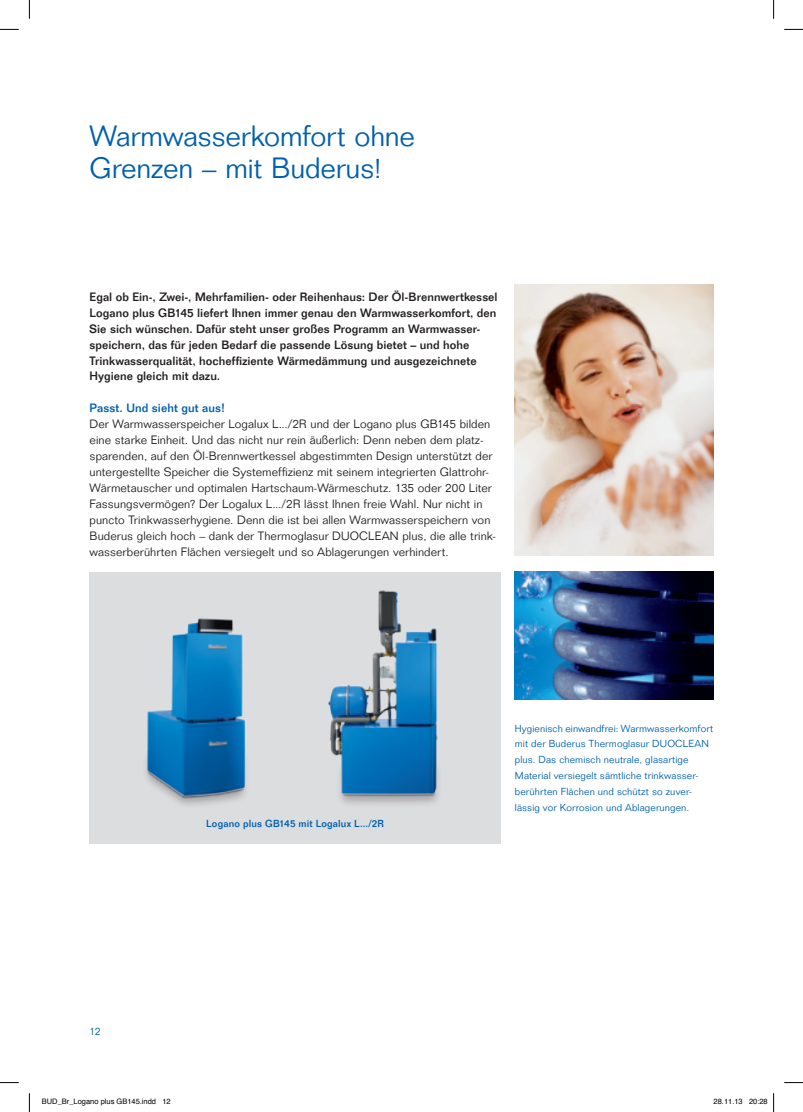
<style>
.page{position:relative;width:803px;height:1112px;background:#fff}
.page>*{position:absolute;margin:0;border:0;box-sizing:border-box;transform-origin:0 0}
.t1{font:300 28.75px/31.9px "Folio Std";letter-spacing:-.01em;color:#0160ae}
.t2{font:300 11.88px/16px "Folio Std";letter-spacing:.005em;color:#231f20}
.t3{font:500 11.88px/16px "Folio Std";color:#231f20}
.t4{font:300 10.62px "Folio Std";color:#0160ae}
.t5{font:300 10px/16px "Folio Std";letter-spacing:.015em;color:#0160ae}
.t6{font:500 10px "Folio Std";letter-spacing:.015em;color:#0160ae}
.t7{font:7.5px "Helvetica";color:#000}
.s1{font-weight:500;color:#0160ae}
</style>
<div class="page">
<img style="left:515px;top:284px;width:198px;height:271px">
<img style="left:515px;top:571px;width:198px;height:128px">
<div style="left:90px;top:572px;width:411px;height:271px;background:#dcdddf"></div>
<div style="left:142px;top:748px;width:108px;height:61px;background:#231f20;opacity:.3"></div>
<img style="left:148px;top:618px;width:102px;height:185px">
<img style="left:328px;top:590px;width:110px;height:214px">
<svg style="left:0;top:29px;width:19px;height:1px"></svg>
<svg style="left:784px;top:29px;width:19px;height:1px"></svg>
<svg style="left:0;top:1082px;width:19px;height:1px"></svg>
<svg style="left:784px;top:1082px;width:19px;height:1px"></svg>
<svg style="left:29px;top:0;width:1px;height:19px"></svg>
<svg style="left:29px;top:1093px;width:1px;height:18px"></svg>
<svg style="left:773px;top:0;width:1px;height:19px"></svg>
<svg style="left:773px;top:1093px;width:1px;height:18px"></svg>
<p class="t1" style="left:90px;top:120px;width:327px">Warmwasserkomfort ohne<br>Grenzen – mit Buderus!</p>
<p class="t3" style="left:90px;top:288px;width:410px">Egal ob Ein-, Zwei-, Mehrfamilien- oder Reihenhaus: Der Öl-Brennwertkessel Logano plus GB145 liefert Ihnen immer genau den Warmwasserkomfort, den Sie sich wünschen. Dafür steht unser großes Programm an Warmwasser&shy;speichern, das für jeden Bedarf die passende Lösung bietet – und hohe Trinkwasserqualität, hocheffiziente Wärmedämmung und ausgezeichnete Hygiene gleich mit dazu.</p>
<p class="t2" style="left:90px;top:400px;width:408px"><span class="s1">Passt. Und sieht gut aus!<br></span>Der Warmwasserspeicher Logalux L.../2R und der Logano plus GB145 bilden eine starke Einheit. Und das nicht nur rein äußerlich: Denn neben dem platz&shy;sparenden, auf den Öl-Brennwertkessel abgestimmten Design unterstützt der untergestellte Speicher die Systemeffizienz mit seinem integrierten Glattrohr-Wärmetauscher und optimalen Hartschaum-Wärmeschutz. 135 oder 200 Liter Fassungsvermögen? Der Logalux L.../2R lässt Ihnen freie Wahl. Nur nicht in puncto Trinkwasserhygiene. Denn die ist bei allen Warmwasserspeichern von Buderus gleich hoch – dank der Thermoglasur DUOCLEAN plus, die alle trink&shy;wasserberührten Flächen versiegelt und so Ablagerungen verhindert.</p>
<p class="t6" style="left:206px;top:817px;width:179px">Logano plus GB145 mit Logalux L.../2R</p>
<p class="t5" style="left:515px;top:719px;width:200px">Hygienisch einwandfrei: Warmwasserkomfort mit der Buderus Thermoglasur DUOCLEAN plus. Das chemisch neutrale, glasartige Material versiegelt sämtliche trinkwasser&shy;berührten Flächen und schützt so zuver&shy;lässig vor Korrosion und Ablagerungen.</p>
<p class="t4" style="left:90px;top:1024px;width:13px">12</p>
<p class="t7" style="left:42px;top:1095px;width:130px">BUD_Br_Logano plus GB145.indd 12</p>
<p class="t7" style="left:713px;top:1095px;width:56px">28.11.13 20:28</p>
</div>
